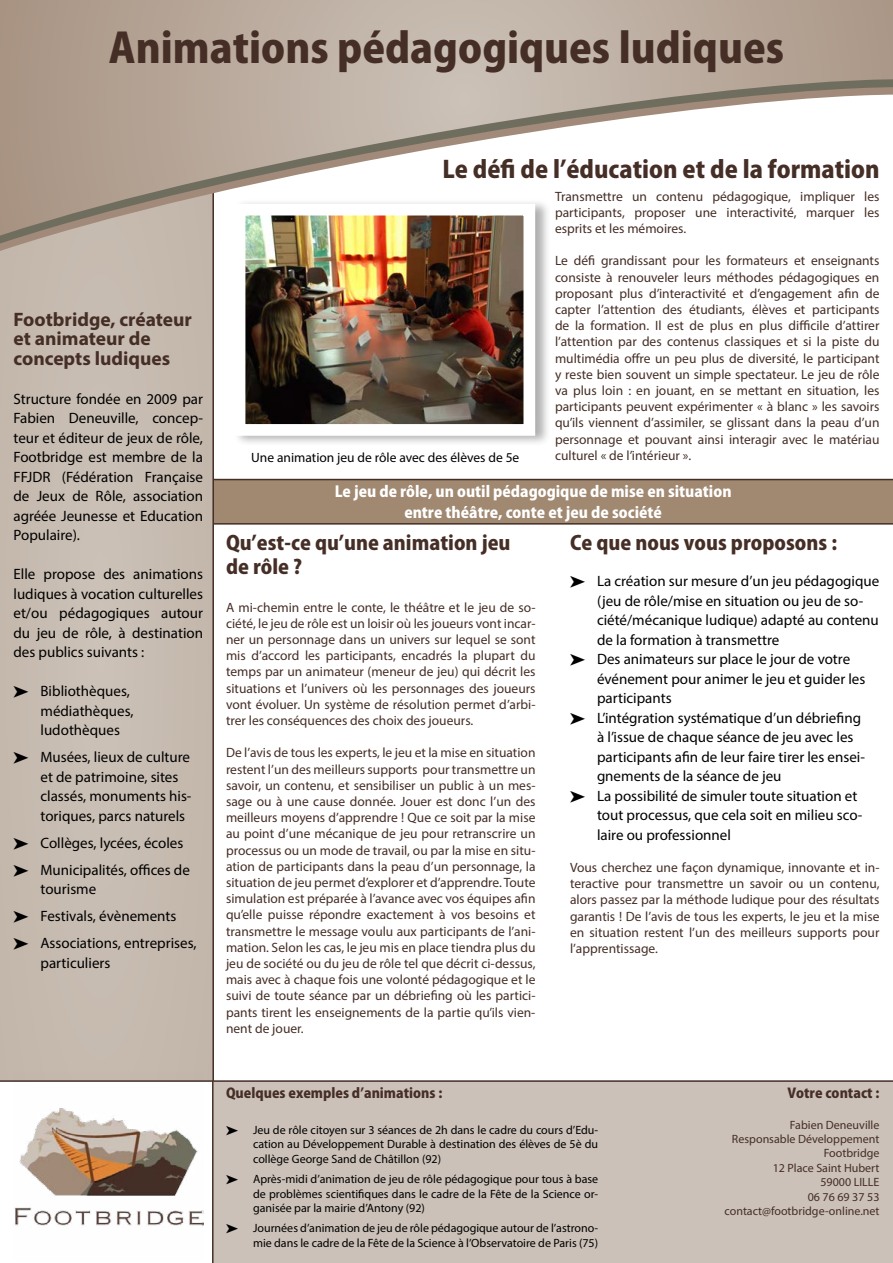
<style>
.page{position:relative;width:893px;height:1263px;background:#fff}
.page>*{position:absolute;margin:0;border:0;box-sizing:border-box;transform-origin:0 0}
.t1{font:800 40.65px "Koz Go Pr 6 N";color:#452e26}
.t2{font:800 23.55px "Koz Go Pr 6 N";color:#452e26}
.t3{font:800 19.5px/23.4px "Koz Go Pr 6 N";color:#452e26}
.t4{font:700 19.5px/19.5px "Myriad Pro";color:#452e26}
.t5{font:15px/19.5px "Myriad Pro";color:#000}
.t6{font:800 15px/21px "Koz Go Pr 6 N";color:#fff;text-align:center}
.t7{font:13.5px/16.2px "Myriad Pro";color:#452e26;text-align:justify}
.t8{font:800 13.5px "Koz Go Pr 6 N";color:#452e26}
.t9{font:13.5px "Myriad Pro";color:#000}
.t10{font:12px/14.4px "Myriad Pro";color:#000;text-align:justify}
.t11{font:12px/14.4px "Myriad Pro";color:#452e26;text-align:right}
</style>
<div class="page">
<svg style="left:214px;top:479px;width:679px;height:46px;background:#9b836d"></svg>
<div style="left:0;top:276px;width:214px;height:804px;background:#c7bbb0"></div>
<div style="left:0;top:236px;width:214px;height:33px;background:#c5b9ae"></div>
<svg style="left:0;top:0;width:893px;height:236px"></svg>
<div style="left:214px;top:1081px;width:679px;height:182px;background:#cbc1b8"></div>
<svg style="left:0;top:1080px;width:214px;height:183px"></svg>
<img style="left:14px;top:1072px;width:189px;height:189px">
<div style="left:233px;top:199px;width:318px;height:248px;background:#000;opacity:.32"></div>
<img style="left:228px;top:198px;width:313px;height:244px">
<hr style="left:213px;top:1080px;width:680px;height:2px;background:#452e26">
<svg style="left:14px;top:686px;width:14px;height:12px"></svg>
<svg style="left:14px;top:752px;width:14px;height:12px"></svg>
<svg style="left:14px;top:838px;width:14px;height:12px"></svg>
<svg style="left:14px;top:865px;width:14px;height:12px"></svg>
<svg style="left:14px;top:911px;width:14px;height:12px"></svg>
<svg style="left:14px;top:938px;width:14px;height:12px"></svg>
<h1 class="t1" style="left:109px;top:25px;width:677px">Animations pédagogiques ludiques</h1>
<h3 class="t4" style="left:14px;top:309px;width:180px">Footbridge, créateur et animateur de concepts ludiques</h3>
<p class="t5" style="left:14px;top:389px;width:191px;text-align:justify">Structure fondée en 2009 par Fabien Deneuville, concep&shy;teur et éditeur de jeux de rôle, Footbridge est membre de la FFJDR (Fédération Française de Jeux de Rôle, association agréée Jeunesse et Education Populaire).</p>
<p class="t5" style="left:14px;top:564px;width:191px;text-align:justify">Elle propose des animations ludiques à vocation culturelles et/ou pédagogiques autour du jeu de rôle, à destination des publics suivants :</p>
<p class="t5" style="left:40px;top:681px;width:95px">Bibliothèques, médiathèques, ludothèques</p>
<p class="t5" style="left:40px;top:747px;width:153px">Musées, lieux de culture et de patrimoine, sites classés, monuments his&shy;toriques, parcs naturels</p>
<p class="t5" style="left:40px;top:829px;width:151px;line-height:27px">Collèges, lycées, écoles<br>Municipalités, offices de</p>
<p class="t5" style="left:40px;top:876px;width:158px;line-height:27px">tourisme<br>Festivals, évènements<br>Associations, entreprises,</p>
<p class="t5" style="left:40px;top:953px;width:71px">particuliers</p>
<h2 class="t2" style="left:442px;top:156px;width:439px">Le défi de l’éducation et de la formation</h2>
<p class="t7" style="left:555px;top:188px;width:326px">Transmettre un contenu pédagogique, impliquer les participants, proposer une interactivité, marquer les esprits et les mémoires.</p>
<p class="t7" style="left:555px;top:253px;width:326px">Le défi grandissant pour les formateurs et enseignants consiste à renouveler leurs méthodes pédagogiques en proposant plus d’interactivité et d’engagement afin de capter l’attention des étudiants, élèves et participants de la formation. Il est de plus en plus difficile d’attirer l’attention par des contenus classiques et si la piste du multimédia offre un peu plus de diversité, le participant y reste bien souvent un simple spectateur. Le jeu de rôle va plus loin : en jouant, en se mettant en situation, les participants peuvent expérimenter « à blanc » les savoirs qu’ils viennent d’assimiler, se glissant dans la peau d’un personnage et pouvant ainsi interagir avec le matériau culturel « de l’intérieur ».</p>
<p class="t6" style="left:335px;top:482px;width:398px">Le jeu de rôle, un outil pédagogique de mise en situation entre théâtre, conte et jeu de société</p>
<h3 class="t3" style="left:226px;top:532px;width:286px">Qu’est-ce qu’une animation jeu de rôle ?</h3>
<p class="t7" style="left:226px;top:599px;width:311px">A mi-chemin entre le conte, le théâtre et le jeu de so&shy;ciété, le jeu de rôle est un loisir où les joueurs vont incar&shy;ner un personnage dans un univers sur lequel se sont mis d’accord les participants, encadrés la plupart du temps par un animateur (meneur de jeu) qui décrit les situations et l’univers où les personnages des joueurs vont évoluer. Un système de résolution permet d’arbi&shy;trer les conséquences des choix des joueurs.</p>
<p class="t7" style="left:226px;top:744px;width:311px">De l’avis de tous les experts, le jeu et la mise en situation restent l’un des meilleurs supports pour transmettre un savoir, un contenu, et sensibiliser un public à un mes&shy;sage ou à une cause donnée. Jouer est donc l’un des meilleurs moyens d’apprendre ! Que ce soit par la mise au point d’une mécanique de jeu pour retranscrire un processus ou un mode de travail, ou par la mise en situ&shy;ation de participants dans la peau d’un personnage, la situation de jeu permet d’explorer et d’apprendre. Toute simulation est préparée à l’avance avec vos équipes afin qu’elle puisse répondre exactement à vos besoins et transmettre le message voulu aux participants de l’ani&shy;mation. Selon les cas, le jeu mis en place tiendra plus du jeu de société ou du jeu de rôle tel que décrit ci-dessus, mais avec à chaque fois une volonté pédagogique et le suivi de toute séance par un débriefing où les partici&shy;pants tirent les enseignements de la partie qu’ils vien&shy;nent de jouer.</p>
<p class="t9" style="left:251px;top:449px;width:270px">Une animation jeu de rôle avec des élèves de 5e</p>
<h3 class="t3" style="left:570px;top:532px;width:269px">Ce que nous vous proposons :</h3>
<p class="t5" style="left:597px;top:571px;width:284px">La création sur mesure d’un jeu pédagogique (jeu de rôle/mise en situation ou jeu de so&shy;ciété/mécanique ludique) adapté au contenu de la formation à transmettre<br>Des animateurs sur place le jour de votre événement pour animer le jeu et guider les participants<br>L’intégration systématique d’un débriefing<br>à l’issue de chaque séance de jeu avec les participants afin de leur faire tirer les ensei&shy;gnements de la séance de jeu<br>La possibilité de simuler toute situation et tout processus, que cela soit en milieu sco&shy;laire ou professionnel</p>
<p class="t7" style="left:570px;top:859px;width:311px">Vous cherchez une façon dynamique, innovante et in&shy;teractive pour transmettre un savoir ou un contenu, alors passez par la méthode ludique pour des résultats garantis ! De l’avis de tous les experts, le jeu et la mise en situation restent l’un des meilleurs supports pour l’apprentissage.</p>
<p class="t8" style="left:226px;top:1085px;width:218px">Quelques exemples d’animations :</p>
<p class="t10" style="left:253px;top:1123px;width:347px">Jeu de rôle citoyen sur 3 séances de 2h dans le cadre du cours d’Edu&shy;cation au Développement Durable à destination des élèves de 5è du collège George Sand de Châtillon (92)</p>
<p class="t10" style="left:253px;top:1172px;width:347px">Après-midi d’animation de jeu de rôle pédagogique pour tous à base de problèmes scientifiques dans le cadre de la Fête de la Science or&shy;ganisée par la mairie d’Antony (92)</p>
<p class="t10" style="left:253px;top:1221px;width:347px">Journées d’animation de jeu de rôle pédagogique autour de l’astrono&shy;mie dans le cadre de la Fête de la Science à l’Observatoire de Paris (75)</p>
<p class="t8" style="left:788px;top:1085px;width:93px">Votre contact :</p>
<p class="t11" style="left:724px;top:1117px;width:156px">Fabien Deneuville<br>Responsable Développement<br>Footbridge<br>12 Place Saint Hubert<br>59000 LILLE<br>06 76 69 37 53 contact@footbridge-online.net</p>
</div>
